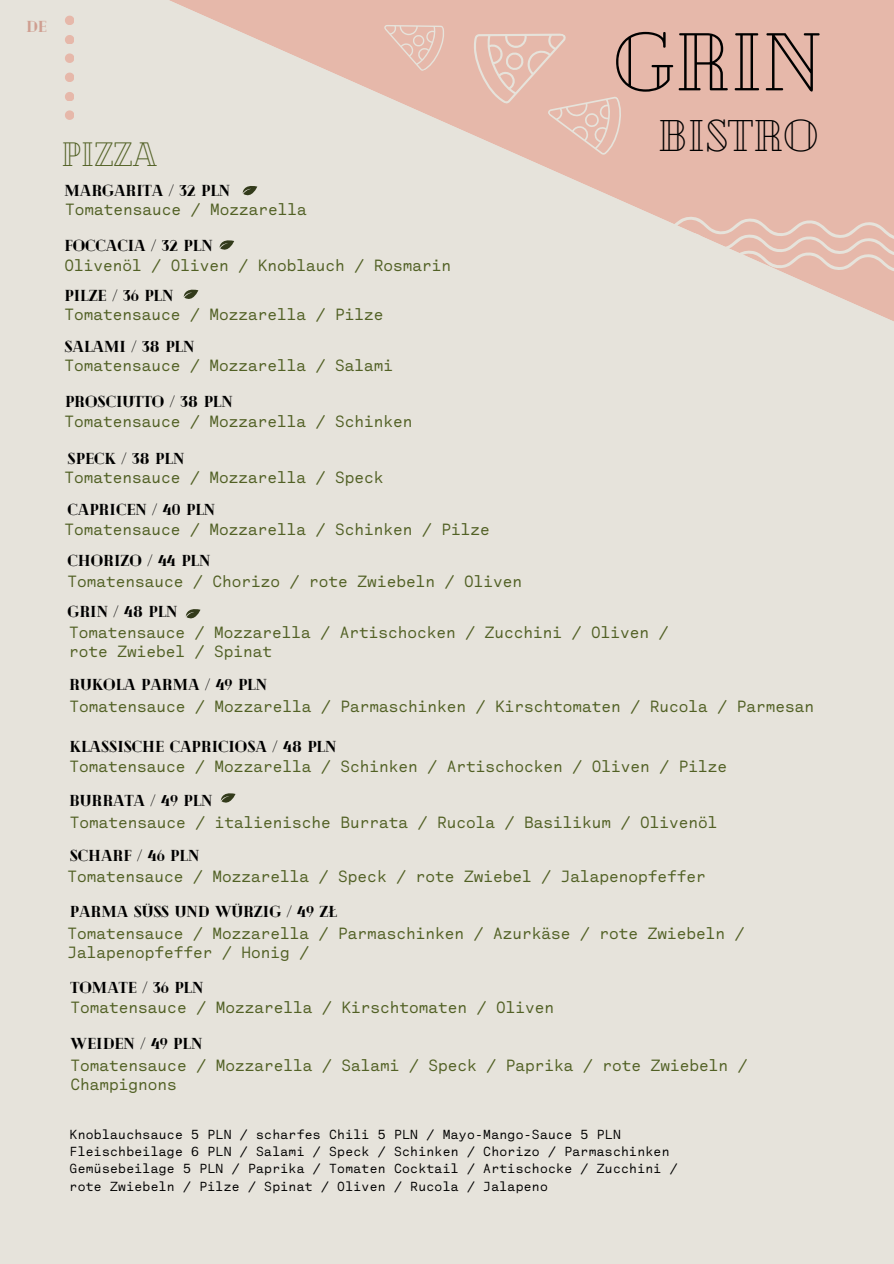
<style>
.page{position:relative;width:894px;height:1264px;background:#fff}
.page>*{position:absolute;margin:0;border:0;box-sizing:border-box;transform-origin:0 0}
.t1{font:81.6px "Cheque";color:#000}
.t2{font:44.25px "Cheque";color:#000}
.t3{font:33.75px "Cheque";color:#516024}
.t4{font:15.9px/19.2px "Monoist";color:#516024}
.t5{font:900 15.9px "Cheque";color:#000}
.t6{font:900 15.9px "Cheque";color:#cf9f91}
.t7{font:12.75px "Monoist";letter-spacing:.025em;color:#000}
</style>
<div class="page">
<div style="left:0;top:0;width:893px;height:1263px;background:#e6e3db"></div>
<svg style="left:67px;top:0;width:826px;height:321px"></svg>
<svg style="left:65px;top:16px;width:9px;height:9px"></svg>
<svg style="left:65px;top:73px;width:9px;height:9px"></svg>
<svg style="left:65px;top:35px;width:9px;height:9px"></svg>
<svg style="left:65px;top:92px;width:9px;height:9px"></svg>
<svg style="left:65px;top:53px;width:9px;height:9px"></svg>
<svg style="left:65px;top:110px;width:9px;height:9px"></svg>
<svg style="left:628px;top:214px;width:265px;height:59px"></svg>
<svg style="left:383px;top:5px;width:256px;height:164px"></svg>
<svg style="left:242px;top:183px;width:15px;height:16px"></svg>
<svg style="left:219px;top:238px;width:15px;height:15px"></svg>
<svg style="left:183px;top:287px;width:15px;height:16px"></svg>
<svg style="left:186px;top:609px;width:14px;height:10px"></svg>
<svg style="left:221px;top:793px;width:14px;height:10px"></svg>
<h5 class="t6" style="left:26px;top:16px;width:22px">DE</h5>
<p class="t3" style="left:61px;top:132px;width:97px">PIZZA</p>
<p class="t5" style="left:64px;top:180px;width:167px">MARGARITA / 32 PLN</p>
<h5 class="t1" style="left:613px;top:9px;width:209px">GRIN</h5>
<p class="t2" style="left:657px;top:106px;width:162px">BISTRO</p>
<p class="t4" style="left:65px;top:200px;width:243px">Tomatensauce / Mozzarella</p>
<p class="t5" style="left:64px;top:235px;width:150px">FOCCACIA / 32 PLN</p>
<p class="t4" style="left:64px;top:256px;width:388px">Olivenöl / Oliven / Knoblauch / Rosmarin</p>
<h3 class="t5" style="left:64px;top:285px;width:110px">PILZE / 36 PLN</h3>
<p class="t4" style="left:64px;top:305px;width:320px">Tomatensauce / Mozzarella / Pilze</p>
<p class="t5" style="left:64px;top:336px;width:131px">SALAMI / 38 PLN</p>
<p class="t4" style="left:64px;top:356px;width:330px">Tomatensauce / Mozzarella / Salami</p>
<p class="t5" style="left:65px;top:391px;width:169px">PROSCIUTTO / 38 PLN</p>
<p class="t4" style="left:64px;top:412px;width:349px">Tomatensauce / Mozzarella / Schinken</p>
<h4 class="t5" style="left:68px;top:448px;width:118px">SPECK / 38 PLN</h4>
<p class="t4" style="left:64px;top:468px;width:320px">Tomatensauce / Mozzarella / Speck</p>
<h5 class="t5" style="left:68px;top:499px;width:149px">CAPRICEN / 40 PLN</h5>
<p class="t4" style="left:64px;top:520px;width:426px">Tomatensauce / Mozzarella / Schinken / Pilze</p>
<h5 class="t5" style="left:68px;top:550px;width:144px">CHORIZO / 44 PLN</h5>
<p class="t4" style="left:68px;top:572px;width:455px">Tomatensauce / Chorizo / rote Zwiebeln / Oliven</p>
<h5 class="t5" style="left:68px;top:600px;width:111px">GRIN / 48 PLN</h5>
<h5 class="t4" style="left:69px;top:623px;width:600px">Tomatensauce / Mozzarella / Artischocken / Zucchini / Oliven / rote Zwiebel / Spinat</h5>
<p class="t5" style="left:69px;top:674px;width:199px">RUKOLA PARMA / 49 PLN</p>
<h5 class="t4" style="left:70px;top:697px;width:745px">Tomatensauce / Mozzarella / Parmaschinken / Kirschtomaten / Rucola / Parmesan</h5>
<h4 class="t5" style="left:70px;top:736px;width:268px">KLASSISCHE CAPRICIOSA / 48 PLN</h4>
<h5 class="t4" style="left:70px;top:757px;width:658px">Tomatensauce / Mozzarella / Schinken / Artischocken / Oliven / Pilze</h5>
<h5 class="t5" style="left:69px;top:790px;width:145px">BURRATA / 49 PLN</h5>
<h5 class="t4" style="left:70px;top:813px;width:649px">Tomatensauce / italienische Burrata / Rucola / Basilikum / Olivenöl</h5>
<h5 class="t5" style="left:70px;top:845px;width:131px">SCHARF / 46 PLN</h5>
<h5 class="t4" style="left:68px;top:867px;width:639px">Tomatensauce / Mozzarella / Speck / rote Zwiebel / Jalapenopfeffer</h5>
<h4 class="t5" style="left:70px;top:901px;width:268px">PARMA SÜß UND WÜRZIG / 49 ZŁ</h4>
<p class="t4" style="left:68px;top:924px;width:678px">Tomatensauce / Mozzarella / Parmaschinken / Azurkäse / rote Zwiebeln /<br>Jalapenopfeffer / Honig /</p>
<h5 class="t5" style="left:71px;top:976px;width:134px">TOMATE / 36 PLN</h5>
<h5 class="t4" style="left:71px;top:998px;width:484px">Tomatensauce / Mozzarella / Kirschtomaten / Oliven</h5>
<h4 class="t5" style="left:71px;top:1032px;width:133px">WEIDEN / 49 PLN</h4>
<h5 class="t4" style="left:71px;top:1055px;width:678px">Tomatensauce / Mozzarella / Salami / Speck / Paprika / rote Zwiebeln /<br>Champignons</h5>
<h5 class="t7" style="left:70px;top:1126px;width:552px">Knoblauchsauce 5 PLN / scharfes Chili 5 PLN / Mayo-Mango-Sauce 5 PLN</h5>
<h5 class="t7" style="left:70px;top:1143px;width:601px">Fleischbeilage 6 PLN / Salami / Speck / Schinken / Chorizo / Parmaschinken</h5>
<h5 class="t7" style="left:70px;top:1160px;width:609px">Gemüsebeilage 5 PLN / Paprika / Tomaten Cocktail / Artischocke / Zucchini /</h5>
<h5 class="t7" style="left:70px;top:1177px;width:479px">rote Zwiebeln / Pilze / Spinat / Oliven / Rucola / Jalapeno</h5>
</div>
